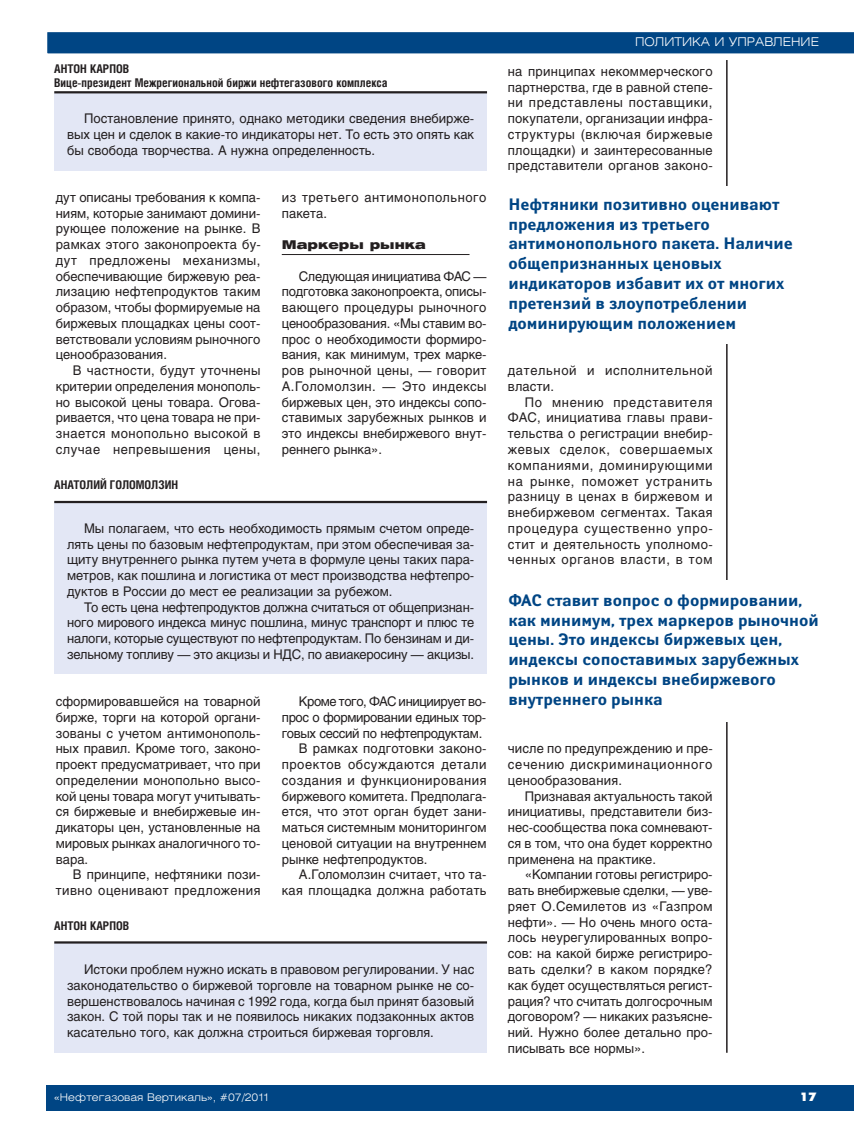
<style>
.page{position:relative;width:854px;height:1131px;background:#fff}
.page>*{position:absolute;margin:0;border:0;box-sizing:border-box;transform-origin:0 0}
.t1{font:700 16.5px/19.8px "Yanus C";color:#004584}
.t2{font:13.2px/15.8px "Helios";color:#231f20;text-align:justify}
.t3{font:13.2px/15.8px "Helios";letter-spacing:.04em;color:#231f20}
.t4{font:13.2px "Helios";letter-spacing:-.025em;color:#231f20}
.t5{font:13.2px/15.8px "Helios";letter-spacing:.025em;color:#231f20;text-align:right}
.t6{font:13.2px/15.8px "Helios";letter-spacing:.05em;color:#231f20}
.t7{font:13.2px "Helios";letter-spacing:-.03em;color:#231f20}
.t8{font:13.2px "Helios";letter-spacing:.02em;color:#231f20}
.t9{font:700 12px/13.5px "Helios Cond";color:#231f20}
.t10{font:300 12px "Helios Ext";color:#fff}
.t11{font:900 12px "Helios Ext";letter-spacing:.005em;color:#231f20}
.t12{font:12px "Futura Futuris XC";color:#fff}
.t13{font:300 10.5px "Helios Ext";color:#fff}
</style>
<div class="page">
<div style="left:46px;top:1085px;width:807px;height:25px;background:#004584"></div>
<hr style="left:281px;top:254px;width:188px;height:1px;background:#231f20">
<svg style="left:47px;top:32px;width:806px;height:22px;background:#084b88"></svg>
<hr style="left:725px;top:60px;width:2px;height:992px;background:#231f20">
<div style="left:508px;top:580px;width:312px;height:142px;background:#fff"></div>
<div style="left:54px;top:502px;width:432px;height:171px;background:#e3e7f5"></div>
<hr style="left:54px;top:501px;width:432px;height:2px;background:#231f20">
<div style="left:54px;top:942px;width:432px;height:111px;background:#e3e7f5"></div>
<hr style="left:54px;top:941px;width:432px;height:2px;background:#231f20">
<div style="left:54px;top:92px;width:432px;height:79px;background:#e3e7f5"></div>
<hr style="left:54px;top:91px;width:432px;height:2px;background:#231f20">
<p class="t9" style="left:54px;top:63px;width:334px">АНТОН КАРПОВ<br>Вице-президент Межрегиональной биржи нефтегазового комплекса</p>
<p class="t2" style="left:67px;top:112px;width:408px;text-indent:17px">Постановление принято, однако методики сведения внебирже&shy;вых цен и сделок в какие-то индикаторы нет. То есть это опять как бы свобода творчества. А нужна определенность.</p>
<p class="t2" style="left:56px;top:191px;width:206px">дут описаны требования к компа&shy;ниям, которые занимают домини&shy;рующее положение на рынке. В рамках этого законопроекта бу&shy;дут предложены механизмы, обеспечивающие биржевую реа&shy;лизацию нефтепродуктов таким образом, чтобы формируемые на биржевых площадках цены соот&shy;ветствовали условиям рыночного ценообразования.</p>
<p class="t2" style="left:56px;top:364px;width:206px;text-indent:17px">В частности, будут уточнены критерии определения монополь&shy;но высокой цены товара. Огова&shy;ривается, что цена товара не при&shy;знается монопольно высокой в случае непревышения цены,</p>
<p class="t9" style="left:54px;top:479px;width:125px">АНАТОЛИЙ ГОЛОМОЛЗИН</p>
<p class="t3" style="left:281px;top:191px;width:206px">из третьего антимонопольного пакета.</p>
<p class="t11" style="left:281px;top:240px;width:145px">Маркеры рынка</p>
<p class="t2" style="left:281px;top:269px;width:206px;text-indent:17px">Следующая инициатива ФАС — подготовка законопроекта, описы&shy;вающего процедуры рыночного ценообразования. «Мы ставим во&shy;прос о необходимости формиро&shy;вания, как минимум, трех марке&shy;ров рыночной цены, — говорит А.Голомолзин. — Это индексы биржевых цен, это индексы сопо&shy;ставимых зарубежных рынков и это индексы внебиржевого внут&shy;реннего рынка».</p>
<p class="t2" style="left:67px;top:521px;width:408px;text-indent:17px">Мы полагаем, что есть необходимость прямым счетом опреде&shy;лять цены по базовым нефтепродуктам, при этом обеспечивая за&shy;щиту внутреннего рынка путем учета в формуле цены таких пара&shy;метров, как пошлина и логистика от мест производства нефтепро&shy;дуктов в России до мест ее реализации за рубежом.</p>
<p class="t2" style="left:67px;top:600px;width:408px;text-indent:17px">То есть цена нефтепродуктов должна считаться от общепризнан&shy;ного мирового индекса минус пошлина, минус транспорт и плюс те налоги, которые существуют по нефтепродуктам. По бензинам и ди&shy;зельному топливу — это акцизы и НДС, по авиакеросину — акцизы.</p>
<p class="t2" style="left:56px;top:695px;width:206px">сформировавшейся на товарной бирже, торги на которой органи&shy;зованы с учетом антимонополь&shy;ных правил. Кроме того, законо&shy;проект предусматривает, что при определении монопольно высо&shy;кой цены товара могут учитывать&shy;ся биржевые и внебиржевые ин&shy;дикаторы цен, установленные на мировых рынках аналогичного то&shy;вара.</p>
<p class="t5" style="left:56px;top:868px;width:206px">В принципе, нефтяники пози&shy;тивно оценивают предложения</p>
<p class="t9" style="left:54px;top:920px;width:76px">АНТОН КАРПОВ</p>
<p class="t7" style="left:299px;top:696px;width:189px">Кроме того, ФАС инициирует во-</p>
<p class="t4" style="left:281px;top:712px;width:206px">прос о формировании единых тор-</p>
<p class="t4" style="left:281px;top:728px;width:202px">говых сессий по нефтепродуктам.</p>
<p class="t2" style="left:299px;top:742px;width:189px">В рамках подготовки законо-</p>
<p class="t3" style="left:281px;top:758px;width:206px">проектов обсуждаются детали</p>
<p class="t3" style="left:281px;top:773px;width:206px">создания и функционирования</p>
<p class="t2" style="left:281px;top:789px;width:206px">биржевого комитета. Предполага-</p>
<p class="t2" style="left:281px;top:805px;width:206px">ется, что этот орган будет зани-</p>
<p class="t2" style="left:281px;top:821px;width:206px">маться системным мониторингом</p>
<p class="t2" style="left:281px;top:836px;width:206px">ценовой ситуации на внутреннем</p>
<p class="t2" style="left:281px;top:852px;width:147px">рынке нефтепродуктов.</p>
<p class="t2" style="left:299px;top:868px;width:189px">А.Голомолзин считает, что та-</p>
<p class="t8" style="left:281px;top:885px;width:206px">кая площадка должна работать</p>
<p class="t2" style="left:67px;top:962px;width:408px;text-indent:17px">Истоки проблем нужно искать в правовом регулировании. У нас законодательство о биржевой торговле на товарном рынке не со&shy;вершенствовалось начиная с 1992 года, когда был принят базовый закон. С той поры так и не появилось никаких подзаконных актов касательно того, как должна строиться биржевая торговля.</p>
<p class="t13" style="left:54px;top:1092px;width:216px">«Нефтегазовая Вертикаль», #07/2011</p>
<p class="t10" style="left:634px;top:37px;width:185px">ПОЛИТИКА И УПРАВЛЕНИЕ</p>
<p class="t2" style="left:507px;top:65px;width:206px">на принципах некоммерческого партнерства, где в равной степе&shy;ни представлены поставщики, покупатели, организации инфра&shy;структуры (включая биржевые площадки) и заинтересованные представители органов законо-</p>
<p class="t1" style="left:508px;top:195px;width:286px">Нефтяники позитивно оценивают предложения из третьего антимонопольного пакета. Наличие общепризнанных ценовых индикаторов избавит их от многих претензий в злоупотреблении доминирующим положением</p>
<p class="t6" style="left:507px;top:364px;width:206px">дательной и исполнительной власти.</p>
<p class="t2" style="left:507px;top:395px;width:206px;text-indent:17px">По мнению представителя ФАС, инициатива главы прави&shy;тельства о регистрации внебир&shy;жевых сделок, совершаемых компаниями, доминирующими на рынке, поможет устранить разницу в ценах в биржевом и внебиржевом сегментах. Такая процедура существенно упро&shy;стит и деятельность уполномо&shy;ченных органов власти, в том</p>
<p class="t1" style="left:508px;top:591px;width:312px">ФАС ставит вопрос о формировании, как минимум, трех маркеров рыночной цены. Это индексы биржевых цен, индексы сопоставимых зарубежных рынков и индексы внебиржевого внутреннего рынка</p>
<p class="t2" style="left:507px;top:742px;width:206px">числе по предупреждению и пре&shy;сечению дискриминационного ценообразования.</p>
<p class="t2" style="left:507px;top:789px;width:206px;text-indent:17px">Признавая актуальность такой инициативы, представители биз&shy;нес-сообщества пока сомневают&shy;ся в том, что она будет корректно применена на практике.</p>
<p class="t2" style="left:507px;top:868px;width:206px;text-indent:17px">«Компании готовы регистриро&shy;вать внебиржевые сделки, — уве&shy;ряет О.Семилетов из «Газпром нефти». — Но очень много оста&shy;лось неурегулированных вопро&shy;сов: на какой бирже регистриро&shy;вать сделки? в каком порядке? как будет осуществляться регист&shy;рация? что считать долгосрочным договором? — никаких разъясне&shy;ний. Нужно более детально про&shy;писывать все нормы».</p>
<p class="t12" style="left:799px;top:1092px;width:18px">17</p>
</div>
